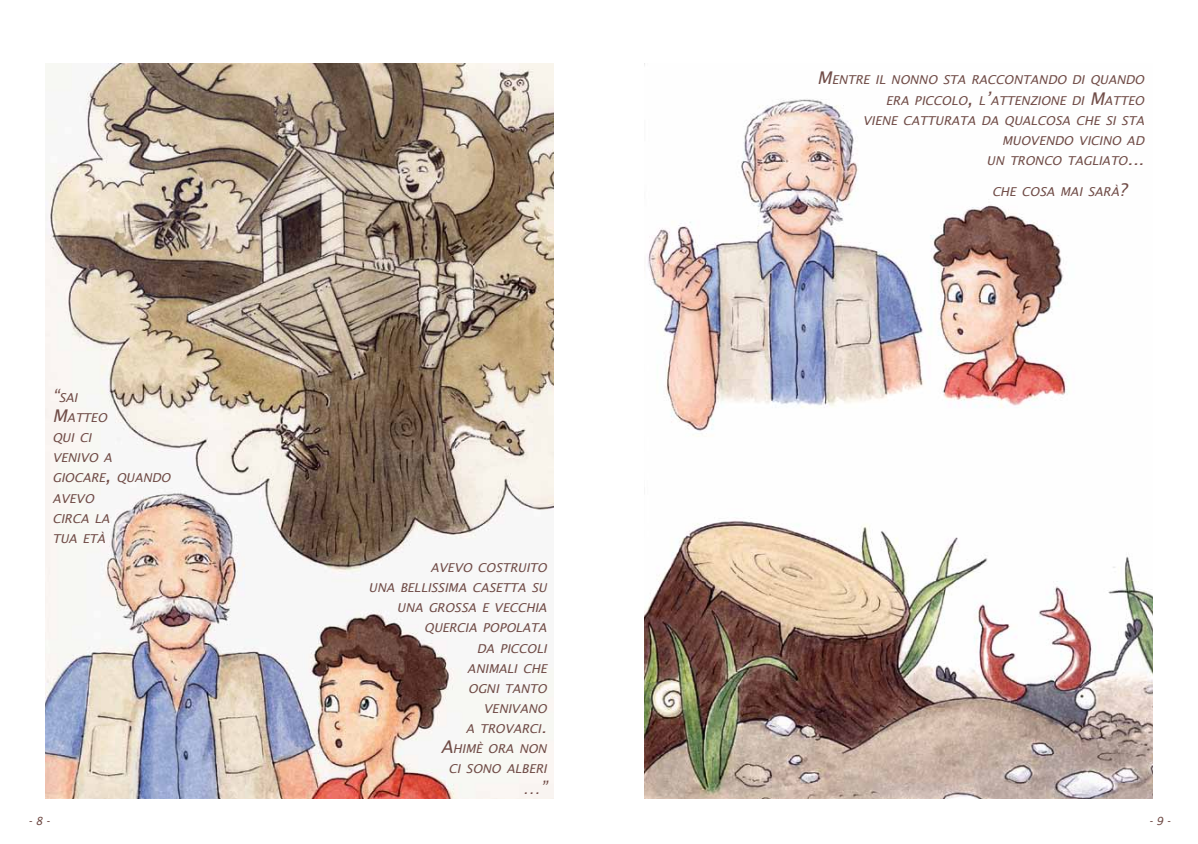
<style>
.page{position:relative;width:1198px;height:844px;background:#fff}
.page>*{position:absolute;margin:0;border:0;box-sizing:border-box;transform-origin:0 0}
.t1{font:italic 17.5px "Lucida Sans";color:#704c47}
.t2{font:italic 12.25px/20.1px "Lucida Sans";color:#704c47;text-align:right}
.t3{font:italic 11.25px "Lucida Sans";color:#704c47}
.s1{font-size:17.5px}
</style>
<div class="page">
<img style="left:45px;top:64px;width:509px;height:734px">
<img style="left:644px;top:64px;width:509px;height:734px">
<p class="t2" style="left:52px;top:387px;width:120px;text-align:left"><span class="s1">“</span>SAI<br><span class="s1">M</span>ATTEO<br>QUI CI<br>VENIVO A<br>GIOCARE<span class="s1">,</span> QUANDO<br>AVEVO<br>CIRCA LA<br>TUA ETÀ</p>
<p class="t2" style="left:368px;top:557px;width:180px">AVEVO COSTRUITO<br>UNA BELLISSIMA CASETTA SU<br>UNA GROSSA E VECCHIA<br>QUERCIA POPOLATA<br>DA PICCOLI<br>ANIMALI CHE<br>OGNI TANTO<br>VENIVANO<br>A TROVARCI<span class="s1">.<br>A</span>HIMÈ ORA NON<br>CI SONO ALBERI</p>
<h1 class="t1" style="left:523px;top:777px;width:25px">…”</h1>
<p class="t2" style="left:817px;top:70px;width:328px"><span class="s1">M</span>ENTRE IL NONNO STA RACCONTANDO DI QUANDO<br>ERA PICCOLO<span class="s1">,</span> L<span class="s1">’</span>ATTENZIONE DI <span class="s1">M</span>ATTEO<br>VIENE CATTURATA DA QUALCOSA CHE SI STA<br>MUOVENDO VICINO AD<br>UN TRONCO TAGLIATO<span class="s1">...</span></p>
<p class="t2" style="left:992px;top:181px;width:137px">CHE COSA MAI SARÀ<span class="s1">?</span></p>
<p class="t3" style="left:28px;top:814px;width:23px">- 8 -</p>
<p class="t3" style="left:1149px;top:814px;width:23px">- 9 -</p>
</div>
